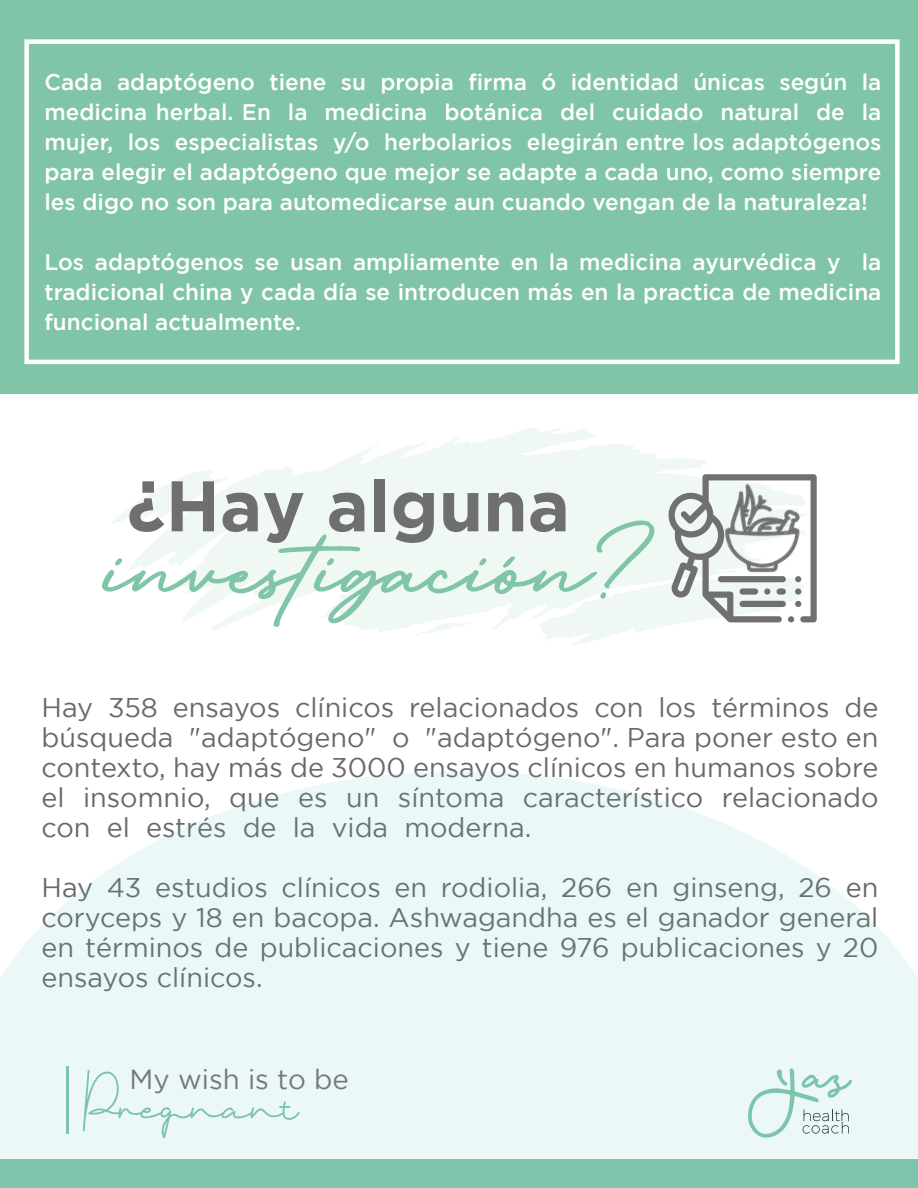
<style>
.page{position:relative;width:918px;height:1188px;background:#fff}
.page>*{position:absolute;margin:0;border:0;box-sizing:border-box;transform-origin:0 0}
.t1{font:172.95px "Retro Signature";color:#80c5a8}
.t2{font:700 71.4px "Gotham";color:#706f6f}
.t3{font:63.3px "Badriyah Two";color:#80c5a8}
.t4{font:27.6px "Gotham";color:#747174}
.t5{font:27px/30px "Gotham";color:#696969;text-align:justify}
.t6{font:500 22.5px/30px "Gotham";color:#fff;text-align:justify}
</style>
<div class="page">
<div style="left:0;top:0;width:918px;height:394px;background:#80c5a8"></div>
<svg style="left:284px;top:428px;width:423px;height:41px"></svg>
<svg style="left:374px;top:444px;width:6px;height:4px"></svg>
<div style="left:24px;top:39px;width:876px;height:325px;border:4px solid #fff"></div>
<svg style="left:0;top:771px;width:918px;height:417px;fill:#ecf7f8"></svg>
<svg style="left:102px;top:469px;width:715px;height:178px"></svg>
<img style="left:711px;top:479px;width:96px;height:96px">
<p class="t6" style="left:44px;top:66px;width:838px">Cada adaptógeno tiene su propia firma ó identidad únicas según la medicina herbal. En la medicina botánica del cuidado natural de la mujer, los especialistas y/o herbolarios elegirán entre los adaptógenos para elegir el adaptógeno que mejor se adapte a cada uno, como siempre les digo no son para automedicarse aun cuando vengan de la naturaleza!</p>
<p class="t6" style="left:44px;top:246px;width:838px">Los adaptógenos se usan ampliamente en la medicina ayurvédica y la tradicional china y cada día se introducen más en la practica de medicina funcional actualmente.</p>
<h2 class="t2" style="left:127px;top:465px;width:445px">¿Hay alguna</h2>
<h1 class="t1" style="left:108px;top:467px;width:552px">investigación?</h1>
<p class="t5" style="left:41px;top:692px;width:839px">Hay 358 ensayos clínicos relacionados con los términos de búsqueda "adaptógeno" o "adaptógeno". Para poner esto en contexto, hay más de 3000 ensayos clínicos en humanos sobre el insomnio, que es un síntoma característico relacionado con el estrés de la vida moderna.</p>
<p class="t5" style="left:41px;top:872px;width:838px">Hay 43 estudios clínicos en rodiolia, 266 en ginseng, 26 en coryceps y 18 en bacopa. Ashwagandha es el ganador general en términos de publicaciones y tiene 976 publicaciones y 20 ensayos clínicos.</p>
<p class="t4" style="left:130px;top:1064px;width:221px">My wish is to be</p>
<h3 class="t3" style="left:83px;top:1067px;width:216px">Pregnant</h3>
</div>
